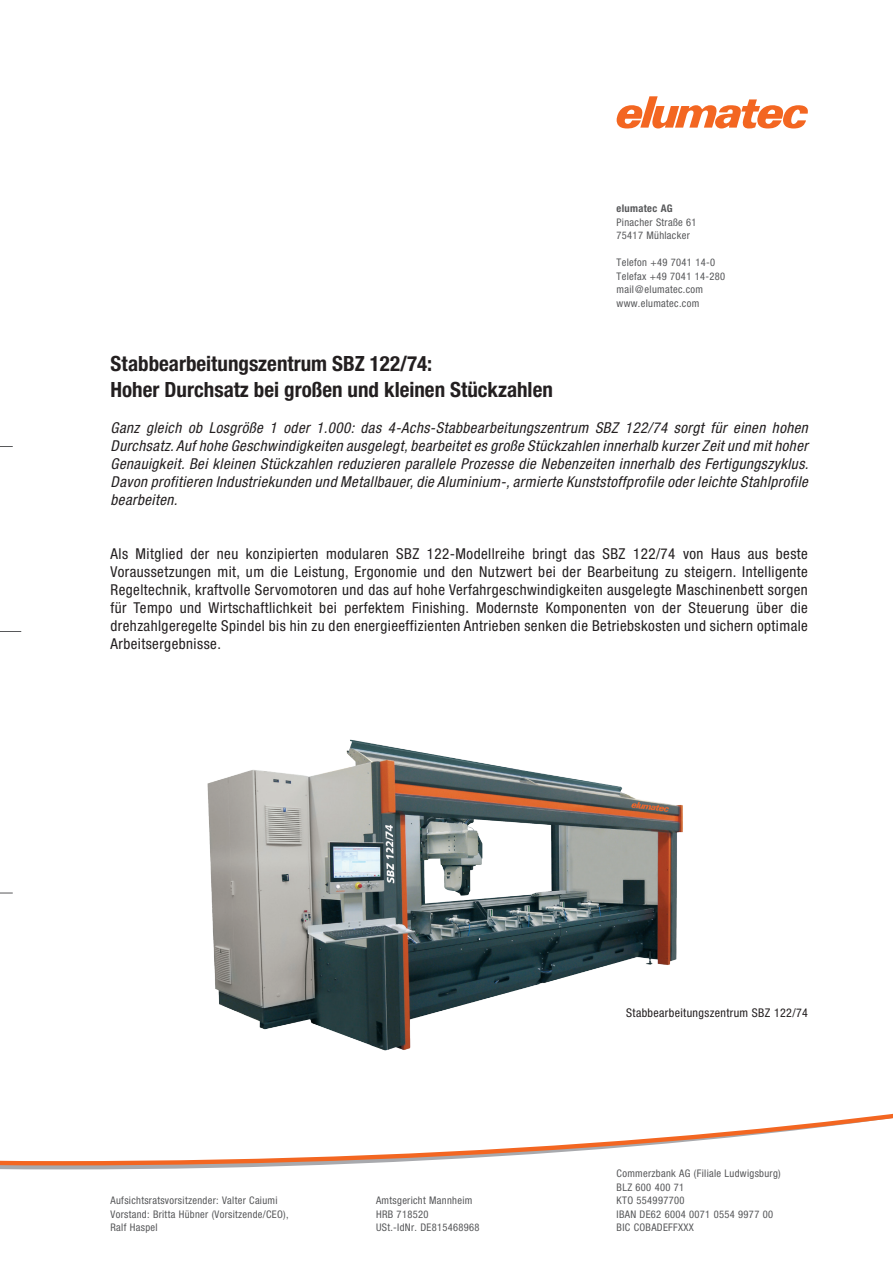
<style>
.page{position:relative;width:893px;height:1263px;background:#fff}
.page>*{position:absolute;margin:0;border:0;box-sizing:border-box;transform-origin:0 0}
.t1{font:700 condensed 21px/25.2px "Helvetica Neue LTW1 G";color:#231f20}
.t2{font:condensed 15px/18px "Helvetica Neue LTW1 G";letter-spacing:.03em;color:#231f20;text-align:justify}
.t3{font:italic condensed 15px/18px "Helvetica Neue LTW1 G";color:#231f20;text-align:justify}
.t4{font:condensed 12px "Helvetica Neue LTW1 G";letter-spacing:.03em;color:#231f20}
.t5{font:condensed 10.5px/13.5px "Helvetica Neue LTW1 G";letter-spacing:.03em;color:#57585a}
.t6{font:700 condensed 10.5px "Helvetica Neue LTW1 G";letter-spacing:.03em;color:#57585a}
</style>
<div class="page">
<svg style="left:0;top:892px;width:893px;height:273px"></svg>
<svg style="left:0;top:446px;width:13px;height:1px"></svg>
<svg style="left:0;top:893px;width:13px;height:1px"></svg>
<svg style="left:0;top:631px;width:21px;height:1px"></svg>
<svg style="left:617px;top:96px;width:191px;height:32px"></svg>
<img style="left:174px;top:739px;width:617px;height:341px">
<p class="t6" style="left:617px;top:202px;width:58px">elumatec AG</p>
<p class="t5" style="left:617px;top:216px;width:82px">Pinacher Straße 61<br>75417 Mühlacker</p>
<p class="t5" style="left:617px;top:256px;width:110px">Telefon +49 7041 14-0<br>Telefax +49 7041 14-280 mail@elumatec.com www.elumatec.com</p>
<h1 class="t1" style="left:111px;top:351px;width:444px">Stabbearbeitungszentrum SBZ 122/74:<br>Hoher Durchsatz bei großen und kleinen Stückzahlen</h1>
<p class="t3" style="left:111px;top:418px;width:703px">Ganz gleich ob Losgröße 1 oder 1.000: das 4-Achs-Stabbearbeitungszentrum SBZ 122/74 sorgt für einen hohen Durchsatz.Aufhohe Geschwindigkeiten ausgelegt,bearbeitetes große Stückzahlen innerhalb kurzerZeitund mithoher Genauigkeit.Bei kleinen Stückzahlen reduzieren parallele Prozesse die Nebenzeiten innerhalb des Fertigungszyklus.<br>Davon profitieren Industriekunden und Metallbauer,die Aluminium-,armierte Kunststoffprofile oderleichte Stahlprofile bearbeiten.</p>
<p class="t2" style="left:111px;top:544px;width:699px">Als Mitglied der neu konzipierten modularen SBZ 122-Modellreihe bringt das SBZ 122/74 von Haus aus beste Voraussetzungen mit, um die Leistung, Ergonomie und den Nutzwert bei der Bearbeitung zu steigern. Intelligente Regeltechnik, kraftvolle Servomotoren und das auf hohe Verfahrgeschwindigkeiten ausgelegte Maschinenbett sorgen für Tempo und Wirtschaftlichkeit bei perfektem Finishing. Modernste Komponenten von der Steuerung über die drehzahlgeregelte Spindel bis hin zu den energieeffizienten Antrieben senken die Betriebskosten und sichern optimale Arbeitsergebnisse.</p>
<p class="t5" style="left:111px;top:1194px;width:180px">Aufsichtsratsvorsitzender: Valter Caiumi<br>Vorstand: Britta Hübner (Vorsitzende/CEO),<br>Ralf Haspel</p>
<p class="t5" style="left:376px;top:1194px;width:105px">Amtsgericht Mannheim<br>HRB 718520<br>USt.-IdNr. DE815468968</p>
<p class="t4" style="left:626px;top:1005px;width:183px">Stabbearbeitungszentrum SBZ 122/74</p>
<p class="t5" style="left:617px;top:1167px;width:166px">Commerzbank AG (Filiale Ludwigsburg)<br>BLZ 600 400 71<br>KTO 554997700<br>IBAN DE62 6004 0071 0554 9977 00<br>BIC COBADEFFXXX</p>
</div>
